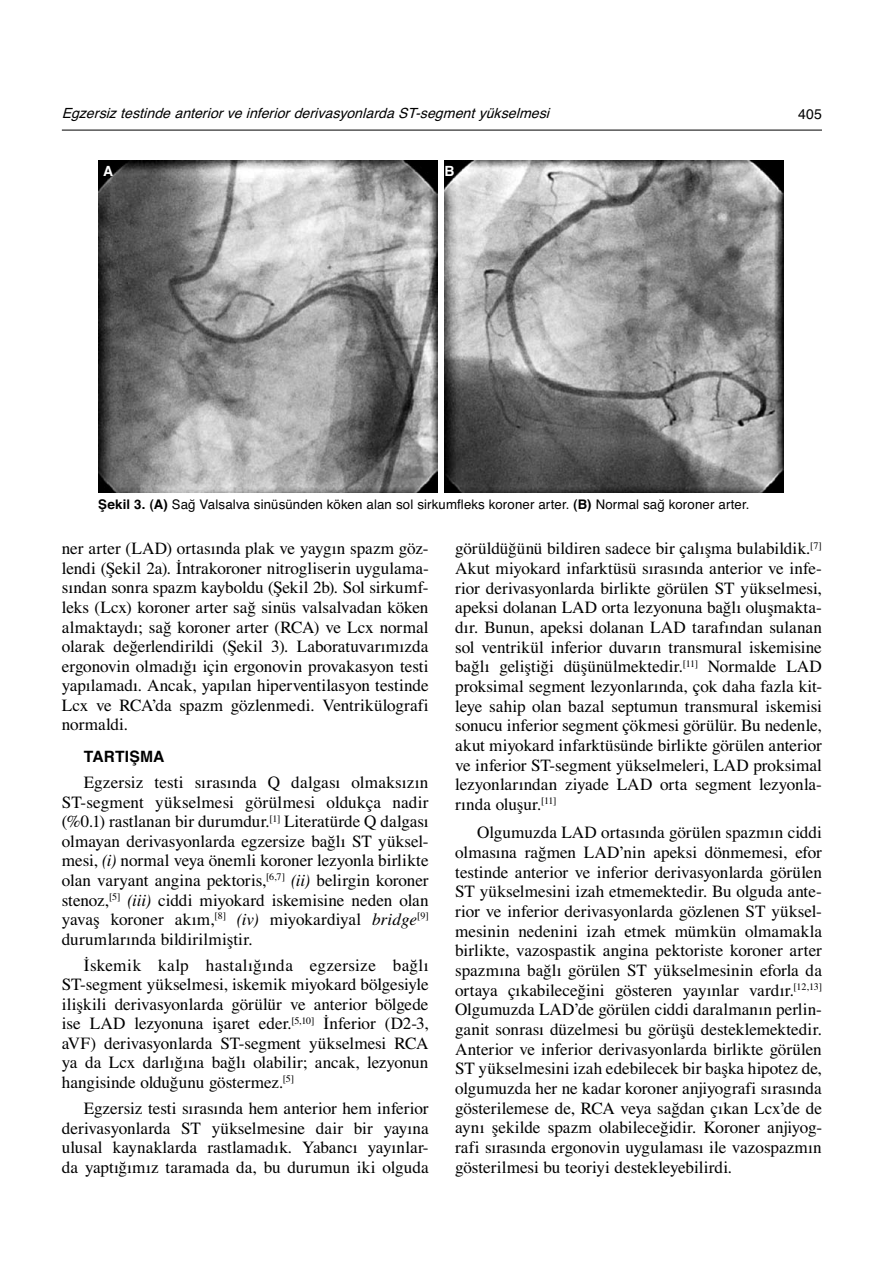
<style>
.page{position:relative;width:893px;height:1263px;background:#fff}
.page>*{position:absolute;margin:0;border:0;box-sizing:border-box;transform-origin:0 0}
.t1{font:17.1px/19.6px "Times";color:#000;text-align:justify}
.t2{font:700 15.6px "Helvetica";letter-spacing:.01em;color:#000}
.t3{font:italic 14.1px "Helvetica";color:#000}
.t4{font:14.1px "Helvetica";color:#000}
.t5{font:700 14.1px "Helvetica";color:#fff}
.t6{font:13.2px "Helvetica";letter-spacing:.01em;color:#000}
.s1{font-weight:700}
.s2{font-style:italic}
</style>
<div class="page">
<hr style="left:62px;top:130px;width:760px;height:1px;background:#000">
<img style="left:98px;top:161px;width:339px;height:331px">
<img style="left:444px;top:161px;width:340px;height:331px">
<p class="t3" style="left:62px;top:108px;width:492px">Egzersiz testinde anteriorve inferior derivasyonlarda ST-segmentyükselmesi</p>
<p class="t4" style="left:798px;top:108px;width:25px">405</p>
<p class="t5" style="left:103px;top:166px;width:12px">A</p>
<p class="t5" style="left:444px;top:166px;width:12px">B</p>
<p class="t6" style="left:98px;top:499px;width:653px"><span class="s1">Şekil 3. (A)</span> Sağ Valsalva sinüsünden köken alan sol sirkumfleks koroner arter. <span class="s1">(B)</span> Normal sağ koroner arter.</p>
<p class="t1" style="left:62px;top:541px;width:368px">ner arter (LAD) ortasında plak ve yaygın spazm göz&shy;lendi (Şekil 2a). İntrakoroner nitrogliserin uygulama&shy;sından sonra spazm kayboldu (Şekil 2b). Sol sirkumf&shy;leks (Lcx) koroner arter sağ sinüs valsalvadan köken almaktaydı; sağ koroner arter (RCA) ve Lcx normal olarak değerlendirildi (Şekil 3). Laboratuvarımızda ergonovin olmadığı için ergonovin provakasyon testi yapılamadı. Ancak, yapılan hiperventilasyon testinde Lcx ve RCA’da spazm gözlenmedi. Ventrikülografi normaldi.</p>
<p class="t2" style="left:84px;top:751px;width:82px">TARTIŞMA</p>
<p class="t1" style="left:62px;top:774px;width:368px;text-indent:22px">Egzersiz testi sırasında Q dalgası olmaksızın ST-segment yükselmesi görülmesi oldukça nadir (%0.1) rastlanan bir durumdur.<sup>[1]</sup> Literatürde Q dalgası olmayan derivasyonlarda egzersize bağlı ST yüksel&shy;mesi, <span class="s2">(i)</span> normal veya önemli koroner lezyonla birlikte olan varyant angina pektoris,<sup>[6,7]</sup> <span class="s2">(ii)</span> belirgin koroner stenoz,<sup>[5]</sup> <span class="s2">(iii)</span> ciddi miyokard iskemisine neden olan yavaş koroner akım,<sup>[8]</sup> <span class="s2">(iv)</span> miyokardiyal <span class="s2">bridge</span><sup>[9] </sup>durumlarında bildirilmiştir.</p>
<p class="t1" style="left:62px;top:957px;width:368px;text-indent:22px">İskemik kalp hastalığında egzersize bağlı ST-segment yükselmesi, iskemik miyokard bölgesiyle ilişkili derivasyonlarda görülür ve anterior bölgede ise LAD lezyonuna işaret eder.<sup>[5,10]</sup> İnferior (D2-3, aVF) derivasyonlarda ST-segment yükselmesi RCA ya da Lcx darlığına bağlı olabilir; ancak, lezyonun hangisinde olduğunu göstermez.<sup>[5]</sup></p>
<p class="t1" style="left:62px;top:1100px;width:368px;text-indent:22px">Egzersiz testi sırasında hem anterior hem inferior derivasyonlarda ST yükselmesine dair bir yayına ulusal kaynaklarda rastlamadık. Yabancı yayınlar&shy;da yaptığımız taramada da, bu durumun iki olguda</p>
<p class="t1" style="left:455px;top:540px;width:368px">görüldüğünü bildiren sadece bir çalışma bulabildik.<sup>[7] </sup>Akut miyokard infarktüsü sırasında anterior ve infe&shy;rior derivasyonlarda birlikte görülen ST yükselmesi, apeksi dolanan LAD orta lezyonuna bağlı oluşmakta&shy;dır. Bunun, apeksi dolanan LAD tarafından sulanan sol ventrikül inferior duvarın transmural iskemisine bağlı geliştiği düşünülmektedir.<sup>[11]</sup> Normalde LAD proksimal segment lezyonlarında, çok daha fazla kit&shy;leye sahip olan bazal septumun transmural iskemisi sonucu inferior segment çökmesi görülür. Bu nedenle, akut miyokard infarktüsünde birlikte görülen anterior ve inferior ST-segment yükselmeleri, LAD proksimal lezyonlarından ziyade LAD orta segment lezyonla&shy;rında oluşur.<sup>[11]</sup></p>
<p class="t1" style="left:455px;top:825px;width:368px;text-indent:22px">Olgumuzda LAD ortasında görülen spazmın ciddi olmasına rağmen LAD’nin apeksi dönmemesi, efor testinde anterior ve inferior derivasyonlarda görülen ST yükselmesini izah etmemektedir. Bu olguda ante&shy;rior ve inferior derivasyonlarda gözlenen ST yüksel&shy;mesinin nedenini izah etmek mümkün olmamakla birlikte, vazospastik angina pektoriste koroner arter spazmına bağlı görülen ST yükselmesinin eforla da ortaya çıkabileceğini gösteren yayınlar vardır.<sup>[12,13] </sup>Olgumuzda LAD’de görülen ciddi daralmanın perlin&shy;ganit sonrası düzelmesi bu görüşü desteklemektedir.<br>Anterior ve inferior derivasyonlarda birlikte görülen ST yükselmesini izah edebilecek bir başka hipotez de, olgumuzda her ne kadar koroner anjiyografi sırasında gösterilemese de, RCA veya sağdan çıkan Lcx’de de aynı şekilde spazm olabileceğidir. Koroner anjiyog&shy;rafi sırasında ergonovin uygulaması ile vazospazmın gösterilmesi bu teoriyi destekleyebilirdi.</p>
</div>
